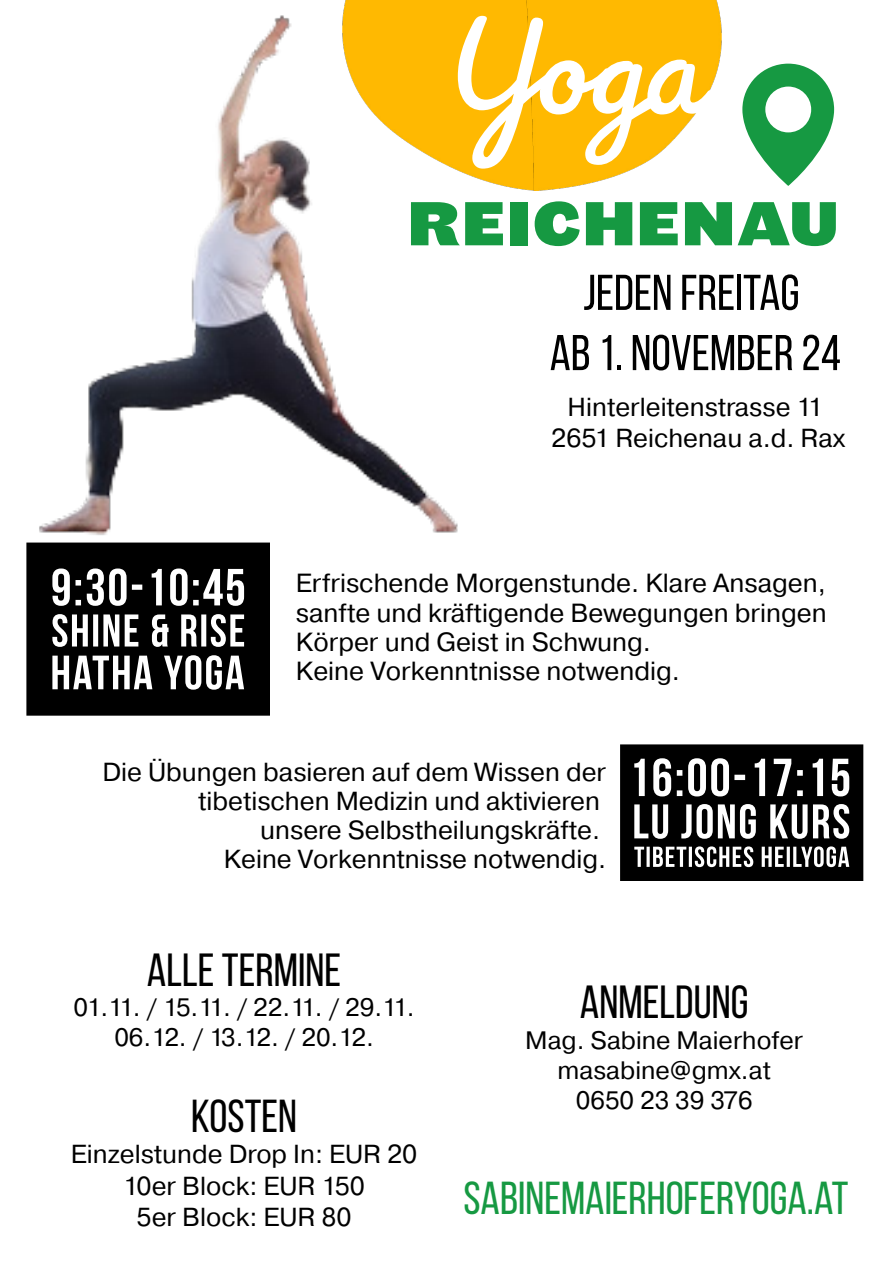
<style>
.page{position:relative;width:893px;height:1270px;background:#fff}
.page>*{position:absolute;margin:0;border:0;box-sizing:border-box;transform-origin:0 0}
.t1{font:161.35px "Pacifico";color:#fff}
.t2{font:900 64.75px "Maple";letter-spacing:.035em;color:#169942}
.t3{font:50.05px/60.2px "Bebas Neue";color:#000;text-align:center}
.t4{font:46.55px "Bebas Neue";color:#000}
.t5{font:46.2px "Bebas Neue";color:#169942}
.t6{font:46.2px "Bebas Neue";color:#000}
.t7{font:26.25px/29.1px "Pragmatica";color:#000;text-align:right}
.t8{font:25.9px/31.2px "Pragmatica";color:#000;text-align:center}
.t9{font:25.2px/30.1px "Pragmatica";letter-spacing:-.065em;color:#000;text-align:center}
.t10{font:25.2px/30.1px "Pragmatica";color:#000;text-align:center}
</style>
<div class="page">
<img style="left:39px;top:15px;width:509px;height:520px">
<img style="left:342px;top:0;width:183px;height:190px">
<img style="left:525px;top:0;width:196px;height:190px">
<svg style="left:742px;top:64px;width:92px;height:122px"></svg>
<svg style="left:620px;top:744px;width:243px;height:137px"></svg>
<svg style="left:26px;top:543px;width:244px;height:173px"></svg>
<h1 class="t1" style="left:446px;top:-36px;width:256px">Yoga</h1>
<h2 class="t2" style="left:408px;top:183px;width:431px">REICHENAU</h2>
<h3 class="t3" style="left:550px;top:262px;width:293px">JEDEN FREITAG<br>AB 1. NOVEMBER 24</h3>
<p class="t8" style="left:551px;top:392px;width:296px">Hinterleitenstrasse 11<br>2651 Reichenau a.d. Rax</p>
<p class="t7" style="left:296px;top:569px;width:532px;text-align:left">Erfrischende Morgenstunde. Klare Ansagen, sanfte und kräftigende Bewegungen bringen Körper und Geist in Schwung.<br>Keine Vorkenntnisse notwendig.</p>
<p class="t7" style="left:102px;top:758px;width:505px">Die Übungen basieren auf dem Wissen der tibetischen Medizin und aktivieren<br>unsere Selbstheilungskräfte.<br>Keine Vorkenntnisse notwendig.</p>
<h3 class="t4" style="left:147px;top:945px;width:196px">ALLE TERMINE</h3>
<p class="t9" style="left:74px;top:993px;width:343px">01.11. / 15.11. / 22.11. / 29.11.<br>06.12. / 13.12. / 20.12.</p>
<h3 class="t6" style="left:191px;top:1091px;width:108px">KOSTEN</h3>
<p class="t8" style="left:71px;top:1139px;width:348px">Einzelstunde Drop In: EUR 20<br>10er Block: EUR 150<br>5er Block: EUR 80</p>
<h3 class="t4" style="left:580px;top:977px;width:170px">ANMELDUNG</h3>
<p class="t10" style="left:525px;top:1026px;width:279px">Mag. Sabine Maierhofer masabine@gmx.at<br>0650 23 39 376</p>
<h3 class="t5" style="left:463px;top:1173px;width:387px">SABINEMAIERHOFERYOGA.AT</h3>
</div>
